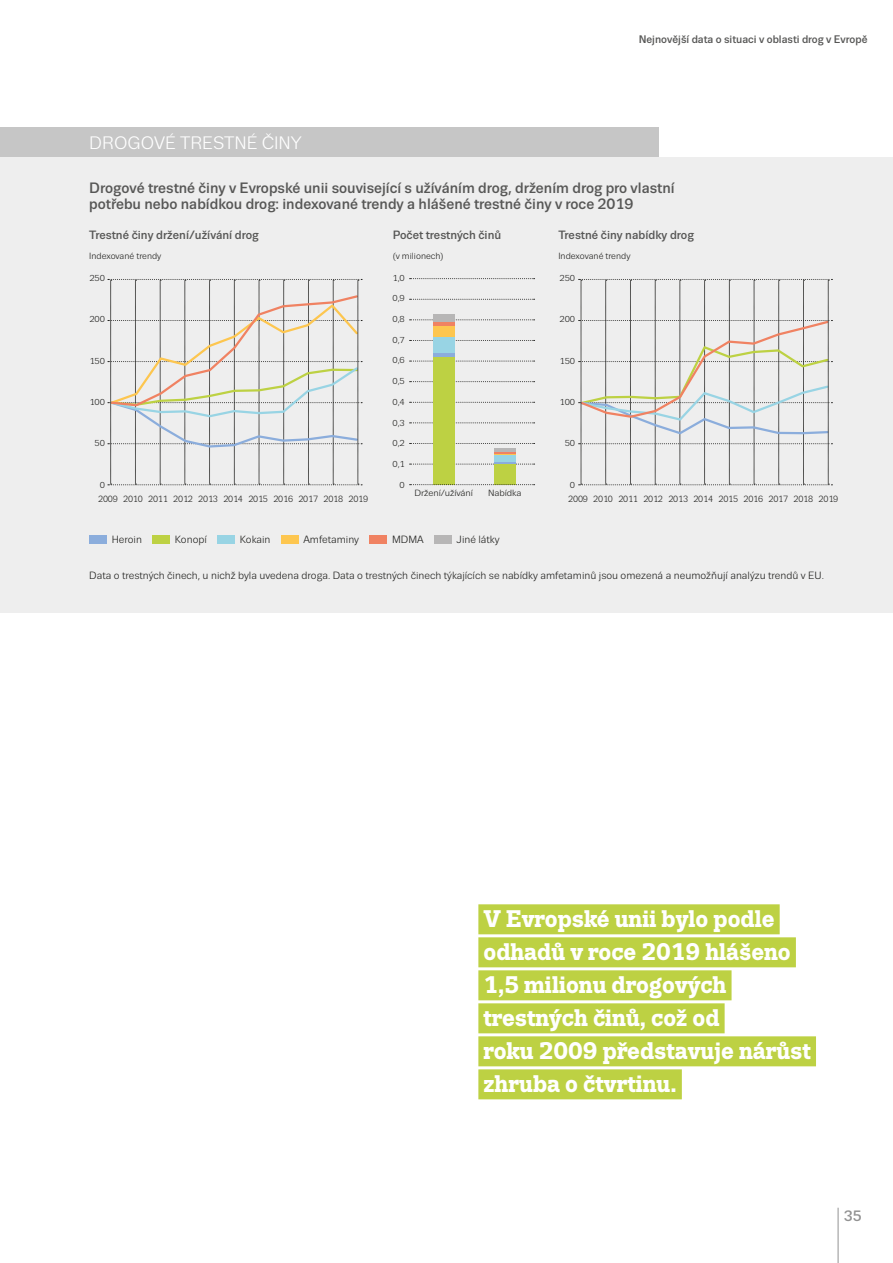
<style>
.page{position:relative;width:893px;height:1263px;background:#fff}
.page>*{position:absolute;margin:0;border:0;box-sizing:border-box;transform-origin:0 0}
.quote_green{font:700 24px/33px "Trivia Slab";color:#fff}
.figure_number{font:18px "Trivia Sans";color:#fff}
.fig4_2{font:500 15px/16.5px "Trivia Sans";color:#575756}
.t1{font:500 15px "Trivia Sans";color:#929292}
.fig4_3{font:500 12px "Trivia Sans";color:#575756}
.t2{font:500 10.95px "Trivia Sans";color:#575756}
.fig4_7{font:10.5px "Trivia Sans";color:#1d1d1b}
.fig4_5{font:10.5px "Trivia Sans";color:#1d1d1b}
.graph_legend{font:9px "Trivia Sans";letter-spacing:-.02em;color:#1d1d1b;scale:.96 1}
.figure_legend{font:9px "Trivia Sans";color:#1d1d1b}
.graph_legend-2{font:9px "Trivia Sans";letter-spacing:-.02em;color:#1d1d1b;scale:1.04 1}
.graph_legend-3{font:8.7px "Trivia Sans";letter-spacing:-.01em;color:#1d1d1b;scale:1.04 1}
</style>
<div class="page">
<div style="left:478px;top:904px;width:302px;height:30px;background:#bdd143"></div>
<div style="left:478px;top:937px;width:318px;height:30px;background:#bdd143"></div>
<div style="left:478px;top:970px;width:253px;height:30px;background:#bdd143"></div>
<div style="left:478px;top:1003px;width:247px;height:30px;background:#bdd143"></div>
<div style="left:478px;top:1036px;width:338px;height:30px;background:#bdd143"></div>
<div style="left:478px;top:1069px;width:204px;height:30px;background:#bdd143"></div>
<hr style="left:838px;top:1208px;width:1px;height:55px;background:#929292">
<div style="left:0;top:157px;width:893px;height:455px;background:#eee"></div>
<div style="left:0;top:128px;width:658px;height:29px;background:#c6c6c6"></div>
<svg style="left:410px;top:402px;width:125px;height:1px"></svg>
<svg style="left:410px;top:320px;width:125px;height:1px"></svg>
<svg style="left:410px;top:464px;width:125px;height:1px"></svg>
<svg style="left:410px;top:381px;width:125px;height:1px"></svg>
<svg style="left:410px;top:299px;width:125px;height:1px"></svg>
<svg style="left:410px;top:443px;width:125px;height:1px"></svg>
<svg style="left:410px;top:361px;width:125px;height:1px"></svg>
<svg style="left:410px;top:278px;width:125px;height:1px"></svg>
<svg style="left:410px;top:423px;width:125px;height:1px"></svg>
<svg style="left:410px;top:340px;width:125px;height:1px"></svg>
<div style="left:89px;top:535px;width:17px;height:8px;background:#8baddc"></div>
<div style="left:152px;top:535px;width:18px;height:8px;background:#bdd143"></div>
<div style="left:217px;top:535px;width:18px;height:8px;background:#98d4e4"></div>
<div style="left:281px;top:535px;width:17px;height:8px;background:#fdc64f"></div>
<div style="left:370px;top:535px;width:17px;height:8px;background:#f08262"></div>
<div style="left:434px;top:535px;width:17px;height:8px;background:#b7b6b6"></div>
<div style="left:494px;top:464px;width:21px;height:21px;background:#bdd143"></div>
<hr style="left:494px;top:462px;width:21px;height:2px;background:#8baddc">
<div style="left:494px;top:455px;width:21px;height:7px;background:#98d4e4"></div>
<hr style="left:494px;top:453px;width:21px;height:2px;background:#fdc64f">
<svg style="left:494px;top:452px;width:21px;height:1px"></svg>
<hr style="left:494px;top:448px;width:21px;height:4px;background:#b7b6b6">
<div style="left:433px;top:357px;width:21px;height:128px;background:#bdd143"></div>
<div style="left:433px;top:352px;width:21px;height:5px;background:#8baddc"></div>
<div style="left:433px;top:337px;width:21px;height:15px;background:#98d4e4"></div>
<div style="left:433px;top:325px;width:21px;height:12px;background:#fdc64f"></div>
<hr style="left:433px;top:322px;width:21px;height:3px;background:#f08262">
<div style="left:433px;top:314px;width:21px;height:8px;background:#b7b6b6"></div>
<svg style="left:108px;top:279px;width:254px;height:206px"></svg>
<svg style="left:579px;top:279px;width:253px;height:206px"></svg>
<svg style="left:410px;top:484px;width:125px;height:1px"></svg>
<p class="figure_number" style="left:89px;top:133px;width:214px">DROGOVÉ TRESTNÉ ČINY</p>
<p class="t2" style="left:639px;top:33px;width:230px">Nejnovější data o situaci v oblasti drog v Evropě</p>
<p class="fig4_2" style="left:89px;top:180px;width:587px">Drogové trestné činy v Evropské unii související s užíváním drog, držením drog pro vlastní potřebu nebo nabídkou drog: indexované trendy a hlášené trestné činy v roce 2019</p>
<p class="fig4_3" style="left:89px;top:228px;width:171px">Trestné činy držení/užívání drog</p>
<p class="fig4_3" style="left:393px;top:228px;width:110px">Počet trestných činů</p>
<p class="fig4_3" style="left:558px;top:228px;width:137px">Trestné činy nabídky drog</p>
<p class="figure_legend" style="left:89px;top:251px;width:74px">Indexované trendy</p>
<p class="figure_legend" style="left:393px;top:251px;width:52px">(v milionech)</p>
<p class="figure_legend" style="left:558px;top:251px;width:74px">Indexované trendy</p>
<p class="graph_legend-3" style="left:89px;top:273px;width:16px">250</p>
<p class="graph_legend-3" style="left:89px;top:315px;width:16px">200</p>
<p class="graph_legend-3" style="left:89px;top:356px;width:16px">150</p>
<p class="graph_legend-3" style="left:89px;top:397px;width:16px">100</p>
<p class="graph_legend-3" style="left:95px;top:439px;width:12px">50</p>
<p class="graph_legend-3" style="left:100px;top:480px;width:7px">0</p>
<p class="graph_legend-3" style="left:393px;top:273px;width:13px">1,0</p>
<p class="graph_legend-3" style="left:393px;top:294px;width:13px">0,9</p>
<p class="graph_legend-3" style="left:393px;top:314px;width:13px">0,8</p>
<p class="graph_legend-3" style="left:393px;top:335px;width:13px">0,7</p>
<p class="graph_legend-3" style="left:393px;top:356px;width:13px">0,6</p>
<p class="graph_legend-3" style="left:393px;top:376px;width:13px">0,5</p>
<p class="graph_legend-3" style="left:393px;top:397px;width:13px">0,4</p>
<p class="graph_legend-3" style="left:393px;top:418px;width:13px">0,3</p>
<p class="graph_legend-3" style="left:393px;top:439px;width:13px">0,2</p>
<p class="graph_legend-3" style="left:393px;top:459px;width:13px">0,1</p>
<p class="graph_legend-3" style="left:400px;top:480px;width:7px">0</p>
<p class="graph_legend-3" style="left:559px;top:273px;width:16px">250</p>
<p class="graph_legend-3" style="left:559px;top:315px;width:16px">200</p>
<p class="graph_legend-3" style="left:559px;top:356px;width:16px">150</p>
<p class="graph_legend-3" style="left:559px;top:397px;width:16px">100</p>
<p class="graph_legend-3" style="left:565px;top:439px;width:12px">50</p>
<p class="graph_legend-3" style="left:570px;top:480px;width:7px">0</p>
<p class="graph_legend-2" style="left:415px;top:489px;width:58px">Držení/užívání</p>
<p class="graph_legend-2" style="left:488px;top:489px;width:33px">Nabídka</p>
<p class="graph_legend" style="left:98px;top:495px;width:22px">2009</p>
<p class="graph_legend" style="left:123px;top:495px;width:22px">2010</p>
<p class="graph_legend" style="left:148px;top:495px;width:22px">2011</p>
<p class="graph_legend" style="left:173px;top:495px;width:22px">2012</p>
<p class="graph_legend" style="left:198px;top:495px;width:22px">2013</p>
<p class="graph_legend" style="left:223px;top:495px;width:22px">2014</p>
<p class="graph_legend" style="left:248px;top:495px;width:22px">2015</p>
<p class="graph_legend" style="left:273px;top:495px;width:22px">2016</p>
<p class="graph_legend" style="left:298px;top:495px;width:22px">2017</p>
<p class="graph_legend" style="left:323px;top:495px;width:22px">2018</p>
<p class="graph_legend" style="left:349px;top:495px;width:22px">2019</p>
<p class="graph_legend" style="left:568px;top:495px;width:22px">2009</p>
<p class="graph_legend" style="left:593px;top:495px;width:22px">2010</p>
<p class="graph_legend" style="left:618px;top:495px;width:22px">2011</p>
<p class="graph_legend" style="left:643px;top:495px;width:22px">2012</p>
<p class="graph_legend" style="left:668px;top:495px;width:22px">2013</p>
<p class="graph_legend" style="left:693px;top:495px;width:22px">2014</p>
<p class="graph_legend" style="left:718px;top:495px;width:22px">2015</p>
<p class="graph_legend" style="left:743px;top:495px;width:22px">2016</p>
<p class="graph_legend" style="left:768px;top:495px;width:22px">2017</p>
<p class="graph_legend" style="left:794px;top:495px;width:22px">2018</p>
<p class="graph_legend" style="left:819px;top:495px;width:22px">2019</p>
<p class="fig4_5" style="left:112px;top:534px;width:32px">Heroin</p>
<p class="fig4_5" style="left:175px;top:534px;width:34px">Konopí</p>
<p class="fig4_5" style="left:240px;top:534px;width:32px">Kokain</p>
<p class="fig4_5" style="left:303px;top:534px;width:57px">Amfetaminy</p>
<p class="fig4_5" style="left:392px;top:534px;width:33px">MDMA</p>
<p class="fig4_5" style="left:457px;top:534px;width:45px">Jiné látky</p>
<p class="fig4_7" style="left:89px;top:570px;width:736px">Data o trestných činech, u nichž byla uvedena droga. Data o trestných činech týkajících se nabídky amfetaminů jsou omezená a neumožňují analýzu trendů v EU.</p>
<p class="quote_green" style="left:483px;top:903px;width:329px">V Evropské unii bylo podle odhadů v roce 2019 hlášeno<br>1,5 milionu drogových trestných činů, což od<br>roku 2009 představuje nárůst zhruba o čtvrtinu.</p>
<p class="t1" style="left:844px;top:1208px;width:19px">35</p>
</div>
